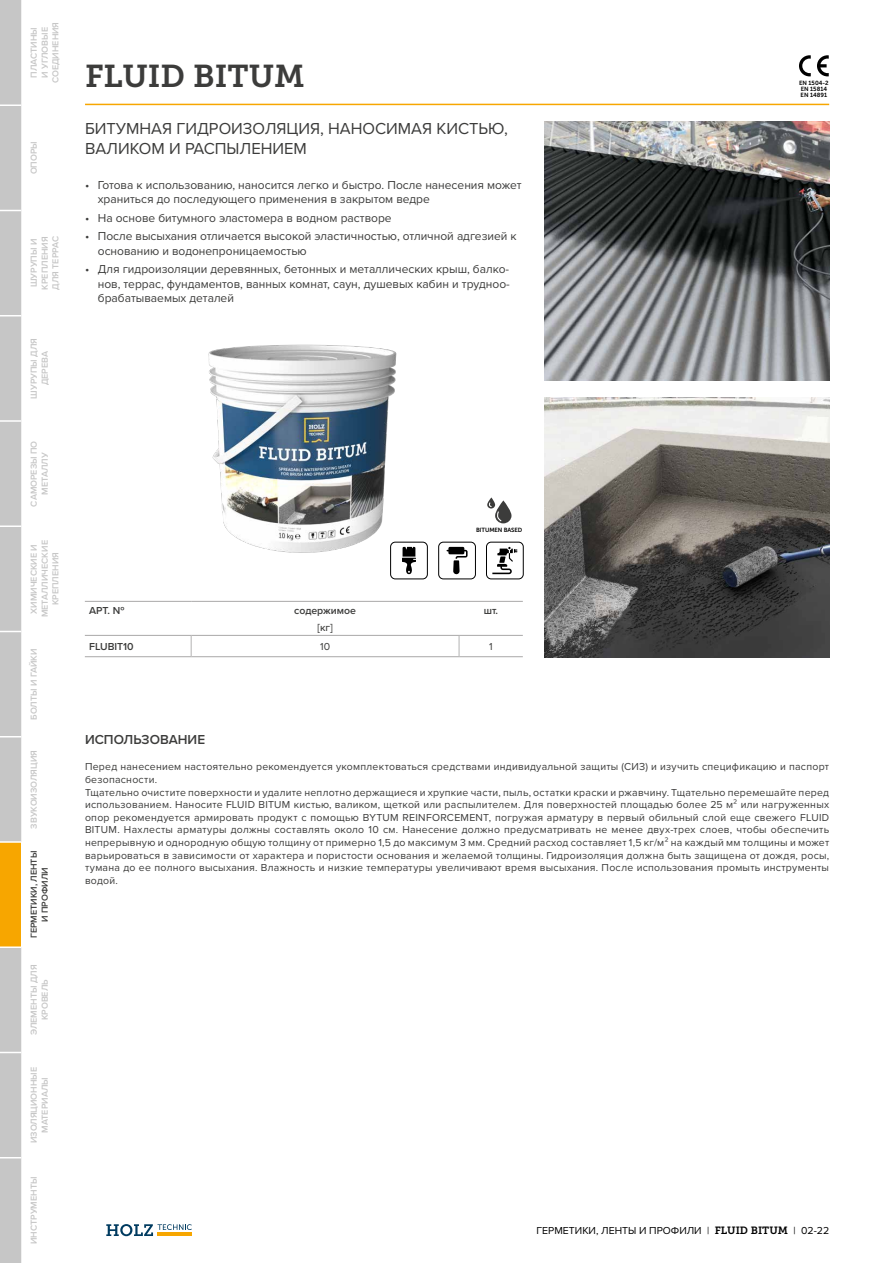
<style>
.page{position:relative;width:893px;height:1263px;background:#fff}
.page>*{position:absolute;margin:0;border:0;box-sizing:border-box;transform-origin:0 0}
.t1{font:31.5px "Museo Slab 700";color:#3c3c3b}
.t2{font:16.5px/19.8px "Proxima Nova";color:#3c3c3b}
.t3{font:600 13.5px "Proxima Nova";color:#3c3c3b}
.t4{font:12px/14.4px "Proxima Nova";color:#3c3c3b}
.t5{font:10.5px/12.6px "Proxima Nova";letter-spacing:.025em;color:#3c3c3b}
.t6{font:10.5px "Proxima Nova";color:#000}
.t7{font:600 10.5px "Proxima Nova";color:#3c3c3b}
.t8{font:500 10.5px "Proxima Nova";color:#3c3c3b}
.t9{font:600 9px/10.8px "Proxima Nova";color:#c6c6c6;text-align:center}
.t10{font:600 9px/10.8px "Proxima Nova";color:#3c3c3b;text-align:center}
.t11{font:6px/6px "Museo Sans 700";letter-spacing:-.01em;color:#000}
.s1{font-family:"Museo Slab 700"}
</style>
<div class="page">
<svg style="left:106px;top:1224px;width:86px;height:12px"></svg>
<img style="left:544px;top:121px;width:285px;height:260px">
<img style="left:544px;top:398px;width:285px;height:259px">
<img style="left:208px;top:344px;width:216px;height:209px">
<hr style="left:459px;top:601px;width:64px;height:1px;background:#b3b2b2">
<hr style="left:459px;top:635px;width:64px;height:1px;background:#b3b2b2">
<hr style="left:85px;top:656px;width:106px;height:1px;background:#b3b2b2">
<hr style="left:191px;top:656px;width:268px;height:1px;background:#b3b2b2">
<hr style="left:459px;top:656px;width:64px;height:1px;background:#b3b2b2">
<hr style="left:85px;top:601px;width:106px;height:1px;background:#b3b2b2">
<hr style="left:191px;top:601px;width:268px;height:1px;background:#b3b2b2">
<hr style="left:85px;top:635px;width:106px;height:1px;background:#b3b2b2">
<hr style="left:191px;top:635px;width:268px;height:1px;background:#b3b2b2">
<svg style="left:191px;top:636px;width:1px;height:20px"></svg>
<svg style="left:459px;top:636px;width:1px;height:20px"></svg>
<svg style="left:0;top:0;width:21px;height:1263px;background:#cac4b6"></svg>
<hr style="left:85px;top:104px;width:744px;height:1px;background:#f7a600">
<svg style="left:799px;top:55px;width:12px;height:21px"></svg>
<svg style="left:817px;top:55px;width:12px;height:21px"></svg>
<svg style="left:487px;top:497px;width:24px;height:26px"></svg>
<div style="left:486px;top:542px;width:38px;height:37px;border:1px solid #000;border-radius:5px"></div>
<svg style="left:492px;top:547px;width:25px;height:27px"></svg>
<div style="left:390px;top:542px;width:38px;height:37px;border:1px solid #000;border-radius:5px"></div>
<svg style="left:402px;top:547px;width:14px;height:27px"></svg>
<div style="left:438px;top:542px;width:38px;height:37px;border:1px solid #000;border-radius:5px"></div>
<svg style="left:447px;top:547px;width:21px;height:27px"></svg>
<p class="t9" style="left:28px;top:83px;width:63px;rotate:-90deg">ПЛАСТИНЫ<br>И УГЛОВЫЕ<br>СОЕДИНЕНИЯ</p>
<p class="t9" style="left:28px;top:174px;width:35px;rotate:-90deg">ОПОРЫ</p>
<p class="t9" style="left:28px;top:290px;width:55px;text-align:left;rotate:-90deg">ШУРУПЫ И<br>КРЕПЛЕНИЯ<br>ДЛЯ ТЕРРАС</p>
<p class="t9" style="left:28px;top:399px;width:62px;rotate:-90deg">ШУРУПЫ ДЛЯ<br>ДЕРЕВА</p>
<p class="t9" style="left:28px;top:506px;width:67px;rotate:-90deg">САМОРЕЗЫ ПО<br>МЕТАЛЛУ</p>
<p class="t9" style="left:28px;top:617px;width:79px;rotate:-90deg">ХИМИЧЕСКИЕ И<br>МЕТАЛЛИЧЕСКИЕ<br>КРЕПЛЕНИЯ</p>
<p class="t9" style="left:28px;top:720px;width:72px;rotate:-90deg">БОЛТЫ И ГАЙКИ</p>
<p class="t9" style="left:28px;top:828px;width:80px;rotate:-90deg">ЗВУКОИЗОЛЯЦИЯ</p>
<p class="t10" style="left:28px;top:938px;width:89px;rotate:-90deg">ГЕРМЕТИКИ, ЛЕНТЫ<br>И ПРОФИЛИ</p>
<p class="t9" style="left:28px;top:1035px;width:72px;rotate:-90deg">ЭЛЕМЕНТЫ ДЛЯ<br>КРОВЕЛЬ</p>
<p class="t9" style="left:28px;top:1143px;width:78px;rotate:-90deg">ИЗОЛЯЦИОННЫЕ<br>МАТЕРИАЛЫ</p>
<p class="t9" style="left:28px;top:1244px;width:69px;rotate:-90deg">ИНСТРУМЕНТЫ</p>
<h1 class="t1" style="left:85px;top:59px;width:221px">FLUID BITUM</h1>
<h2 class="t2" style="left:85px;top:118px;width:424px">БИТУМНАЯ ГИДРОИЗОЛЯЦИЯ, НАНОСИМАЯ КИСТЬЮ,<br>ВАЛИКОМ И РАСПЫЛЕНИЕМ</h2>
<p class="t4" style="left:98px;top:177px;width:425px;text-indent:-13px">• Готова к использованию, наносится легко и быстро. После нанесения может храниться до последующего применения в закрытом ведре</p>
<p class="t4" style="left:85px;top:210px;width:308px">• На основе битумного эластомера в водном растворе</p>
<p class="t4" style="left:98px;top:229px;width:420px;text-indent:-13px">• После высыхания отличается высокой эластичностью, отличной адгезией к основанию и водонепроницаемостью</p>
<p class="t4" style="left:98px;top:262px;width:413px;text-align:justify;text-indent:-13px">• Для гидроизоляции деревянных, бетонных и металлических крыш, балко&shy;нов, террас, фундаментов, ванных комнат, саун, душевых кабин и трудноо&shy;брабатываемых деталей</p>
<p class="t11" style="left:476px;top:527px;width:47px">BITUMEN BASED</p>
<p class="t7" style="left:89px;top:603px;width:37px">АРТ. №</p>
<p class="t7" style="left:294px;top:603px;width:63px">содержимое</p>
<p class="t7" style="left:484px;top:603px;width:16px">шт.</p>
<p class="t8" style="left:317px;top:619px;width:17px">[кг]</p>
<p class="t7" style="left:89px;top:639px;width:46px">FLUBIT10</p>
<p class="t5" style="left:320px;top:640px;width:11px">10</p>
<p class="t5" style="left:489px;top:640px;width:5px">1</p>
<p class="t11" style="left:799px;top:80px;width:31px">EN 1504-2<br>EN 15814<br>EN 14891</p>
<p class="t3" style="left:85px;top:730px;width:122px">ИСПОЛЬЗОВАНИЕ</p>
<p class="t5" style="left:85px;top:760px;width:746px">Перед нанесением настоятельно рекомендуется укомплектоваться средствами индивидуальной защиты (СИЗ) и изучить спецификацию и паспорт безопасности.<br>Тщательно очистите поверхности и удалите неплотно держащиеся и хрупкие части, пыль, остатки краски и ржавчину. Тщательно перемешайте перед использованием. Наносите FLUID BITUM кистью, валиком, щеткой или распылителем. Для поверхностей площадью более 25 м² или нагруженных опор рекомендуется армировать продукт с помощью BYTUM REINFORCEMENT, погружая арматуру в первый обильный слой еще свежего FLUID BITUM. Нахлесты арматуры должны составлять около 10 см. Нанесение должно предусматривать не менее двух-трех слоев, чтобы обеспечить непрерывную и однородную общую толщину от примерно 1,5 до максимум 3 мм. Средний расход составляет 1,5 кг/м² на каждый мм толщины и может варьироваться в зависимости от характера и пористости основания и желаемой толщины. Гидроизоляция должна быть защищена от дождя, росы, тумана до ее полного высыхания. Влажность и низкие температуры увеличивают время высыхания. После использования промыть инструменты водой.</p>
<p class="t6" style="left:536px;top:1223px;width:294px">ГЕРМЕТИКИ, ЛЕНТЫ И ПРОФИЛИ | <span class="s1">FLUID BITUM</span> | 02-22</p>
</div>
